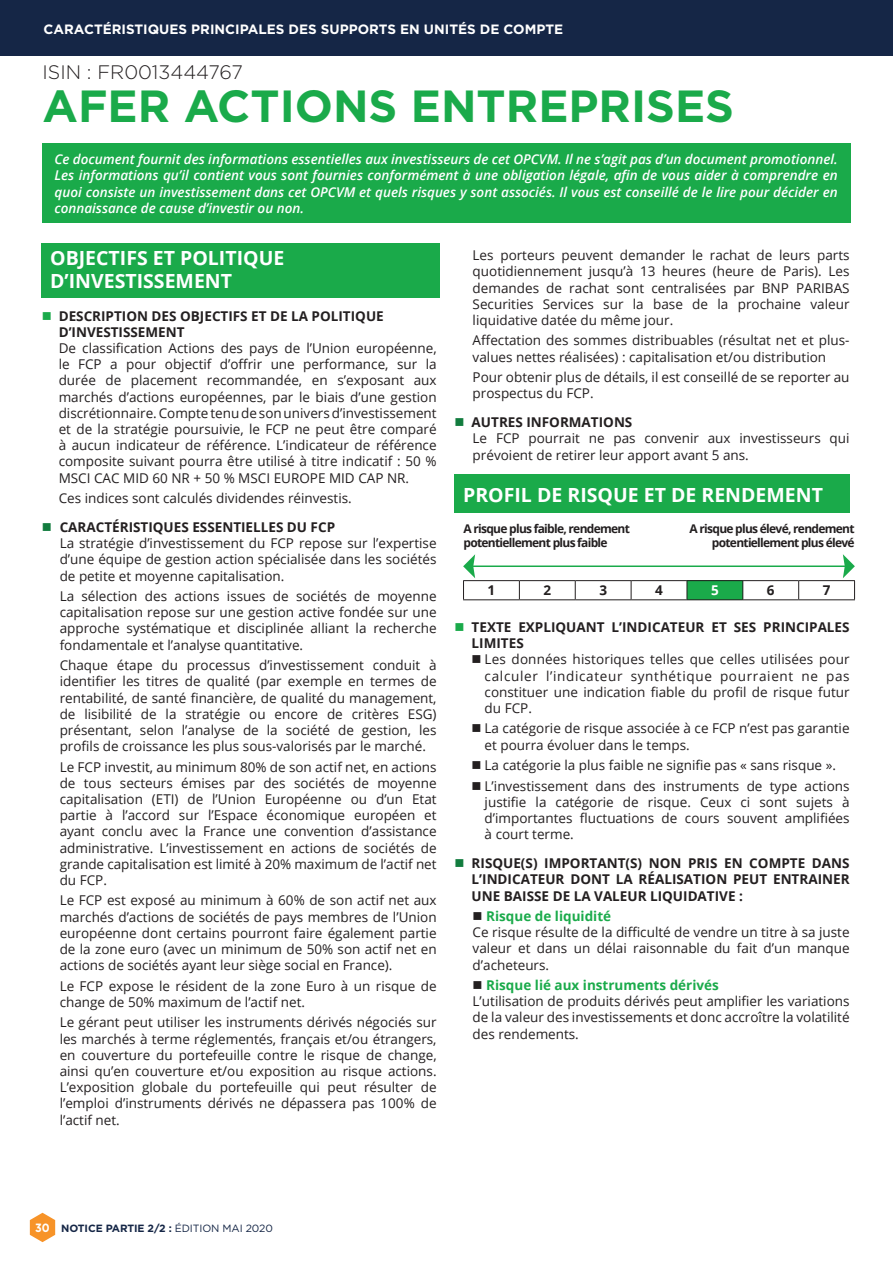
<style>
.page{position:relative;width:893px;height:1263px;background:#fff}
.page>*{position:absolute;margin:0;border:0;box-sizing:border-box;transform-origin:0 0}
.t1{font:700 45px "Gotham";color:#1aaa4a}
.t2{font:700 19.5px/23.4px "Open Sans";color:#fff}
.t3{font:300 19.5px "Gotham";color:#231f20}
.t4{font:13.5px/16.2px "Open Sans";color:#231f20;text-align:justify}
.t5{font:italic 600 13.5px/16.2px "Open Sans";color:#fff;text-align:justify}
.t6{font:700 13.5px/16.2px "Open Sans";color:#231f20}
.t7{font:700 13.5px "Gotham";color:#fff}
.t8{font:700 13.5px "Open Sans";color:#fff}
.t9{font:700 12px/14.4px "Open Sans";letter-spacing:-.06em;color:#231f20}
.t10{font:700 10.5px "Gotham";letter-spacing:-.01em;color:#152646}
.s1{color:#1aaa4a}
.s2{color:#127c3e}
.s3{font-weight:700}
.s4{font-weight:700;color:#1aaa4a}
.s5{font-size:12px;color:#fff}
.s6{font-weight:400}
</style>
<div class="page">
<div style="left:0;top:0;width:893px;height:55px;background:#152646"></div>
<svg style="left:30px;top:1213px;width:25px;height:29px"></svg>
<div style="left:455px;top:474px;width:395px;height:39px;background:#1aaa4a"></div>
<div style="left:41px;top:243px;width:399px;height:54px;background:#1aaa4a"></div>
<hr style="left:463px;top:580px;width:56px;height:1px;background:#231f20">
<hr style="left:463px;top:599px;width:56px;height:1px;background:#231f20">
<svg style="left:519px;top:581px;width:1px;height:18px"></svg>
<hr style="left:519px;top:580px;width:56px;height:1px;background:#231f20">
<hr style="left:519px;top:599px;width:56px;height:1px;background:#231f20">
<hr style="left:472px;top:565px;width:375px;height:2px;background:#1aaa4a">
<svg style="left:463px;top:554px;width:12px;height:45px"></svg>
<svg style="left:575px;top:554px;width:280px;height:46px"></svg>
<div style="left:42px;top:144px;width:808px;height:79px;background:#1aaa4a"></div>
<p class="t7" style="left:44px;top:20px;width:521px">CARACTÉRISTIQUES PRINCIPALES DES SUPPORTS EN UNITÉS DE COMPTE</p>
<h2 class="t3" style="left:43px;top:60px;width:202px">ISIN : FR0013444767</h2>
<h1 class="t1" style="left:43px;top:76px;width:693px">AFER ACTIONS ENTREPRISES</h1>
<p class="t5" style="left:54px;top:151px;width:785px">Ce document fournit des informations essentielles aux investisseurs de cet OPCVM. Il ne s’agit pas d’un document promotionnel.<br>Les informations qu’il contient vous sont fournies conformément à une obligation légale, afin de vous aider à comprendre en quoi consiste un investissement dans cet OPCVM et quels risques y sont associés. Il vous est conseillé de le lire pour décider en connaissance de cause d’investir ou non.</p>
<h2 class="t2" style="left:50px;top:245px;width:236px">OBJECTIFS ET POLITIQUE<br>D’INVESTISSEMENT</h2>
<p class="t6" style="left:59px;top:307px;width:327px;text-indent:-17px"><span class="s1">■</span> DESCRIPTION DES OBJECTIFS ET DE LA POLITIQUE<br>D’INVESTISSEMENT</p>
<p class="t4" style="left:59px;top:340px;width:379px">De classification Actions des pays de l’Union européenne, le FCP a pour objectif d’offrir une performance, sur la durée de placement recommandée, en s’exposant aux marchés d’actions européennes, par le biais d’une gestion discrétionnaire. Compte tenu de son univers d’investissement et de la stratégie poursuivie, le FCP ne peut être comparé à aucun indicateur de référence. L’indicateur de référence composite suivant pourra être utilisé à titre indicatif : 50 % MSCI CAC MID 60 NR + 50 % MSCI EUROPE MID CAP NR.</p>
<p class="t4" style="left:59px;top:490px;width:295px">Ces indices sont calculés dividendes réinvestis.</p>
<p class="t4" style="left:60px;top:519px;width:378px;text-align:left;text-indent:-18px"><span class="s2">■</span> <span class="s3">CARACTÉRISTIQUES ESSENTIELLES DU FCP<br></span>La stratégie d’investissement du FCP repose sur l’expertise d’une équipe de gestion action spécialisée dans les sociétés de petite et moyenne capitalisation.</p>
<p class="t4" style="left:60px;top:588px;width:378px">La sélection des actions issues de sociétés de moyenne capitalisation repose sur une gestion active fondée sur une approche systématique et disciplinée alliant la recherche fondamentale et l’analyse quantitative.</p>
<p class="t4" style="left:60px;top:657px;width:378px">Chaque étape du processus d’investissement conduit à identifier les titres de qualité (par exemple en termes de rentabilité, de santé financière, de qualité du management, de lisibilité de la stratégie ou encore de critères ESG) présentant, selon l’analyse de la société de gestion, les profils de croissance les plus sous-valorisés par le marché.</p>
<p class="t4" style="left:60px;top:758px;width:378px">Le FCP investit, au minimum 80% de son actif net, en actions de tous secteurs émises par des sociétés de moyenne capitalisation (ETI) de l’Union Européenne ou d’un Etat partie à l’accord sur l’Espace économique européen et ayant conclu avec la France une convention d’assistance administrative. L’investissement en actions de sociétés de grande capitalisation est limité à 20% maximum de l’actif net du FCP.</p>
<p class="t4" style="left:60px;top:892px;width:378px">Le FCP est exposé au minimum à 60% de son actif net aux marchés d’actions de sociétés de pays membres de l’Union européenne dont certains pourront faire également partie de la zone euro (avec un minimum de 50% son actif net en actions de sociétés ayant leur siège social en France).</p>
<p class="t4" style="left:60px;top:977px;width:378px">Le FCP expose le résident de la zone Euro à un risque de change de 50% maximum de l’actif net.</p>
<p class="t4" style="left:60px;top:1014px;width:378px">Le gérant peut utiliser les instruments dérivés négociés sur les marchés à terme réglementés, français et/ou étrangers, en couverture du portefeuille contre le risque de change, ainsi qu’en couverture et/ou exposition au risque actions.<br>L’exposition globale du portefeuille qui peut résulter de l’emploi d’instruments dérivés ne dépassera pas 100% de l’actif net.</p>
<p class="t4" style="left:473px;top:247px;width:378px">Les porteurs peuvent demander le rachat de leurs parts quotidiennement jusqu’à 13 heures (heure de Paris). Les demandes de rachat sont centralisées par BNP PARIBAS Securities Services sur la base de la prochaine valeur liquidative datée du même jour.</p>
<p class="t4" style="left:473px;top:332px;width:378px">Affectation des sommes distribuables (résultat net et plus&shy;values nettes réalisées) : capitalisation et/ou distribution</p>
<p class="t4" style="left:473px;top:369px;width:378px">Pour obtenir plus de détails, il est conseillé de se reporter au prospectus du FCP.</p>
<p class="t4" style="left:473px;top:414px;width:378px;text-align:left;text-indent:-18px"><span class="s2">■</span> <span class="s3">AUTRES INFORMATIONS<br></span>Le FCP pourrait ne pas convenir aux investisseurs qui prévoient de retirer leur apport avant 5 ans.</p>
<h2 class="t2" style="left:463px;top:483px;width:361px">PROFIL DE RISQUE ET DE RENDEMENT</h2>
<p class="t9" style="left:463px;top:521px;width:168px">A risque plus faible, rendement potentiellement plus faible</p>
<p class="t9" style="left:690px;top:521px;width:166px;text-align:right">A risque plus élevé, rendement potentiellement plus élevé</p>
<p class="t6" style="left:488px;top:582px;width:9px">1</p>
<p class="t6" style="left:543px;top:582px;width:9px">2</p>
<p class="t6" style="left:599px;top:582px;width:9px">3</p>
<p class="t6" style="left:655px;top:582px;width:9px">4</p>
<p class="t8" style="left:711px;top:581px;width:9px">5</p>
<p class="t6" style="left:767px;top:582px;width:9px">6</p>
<p class="t6" style="left:823px;top:582px;width:9px">7</p>
<p class="t6" style="left:472px;top:619px;width:379px;text-indent:-17px"><span class="s1">■</span> TEXTE EXPLIQUANT L’INDICATEUR ET SES PRINCIPALES<br>LIMITES</p>
<p class="t4" style="left:485px;top:651px;width:366px;text-indent:-13px">■ Les données historiques telles que celles utilisées pour calculer l’indicateur synthétique pourraient ne pas constituer une indication fiable du profil de risque futur du FCP.</p>
<p class="t4" style="left:485px;top:720px;width:366px;text-indent:-13px">■ La catégorie de risque associée à ce FCP n’est pas garantie et pourra évoluer dans le temps.</p>
<p class="t4" style="left:472px;top:757px;width:366px">■ La catégorie la plus faible ne signifie pas « sans risque ».</p>
<p class="t4" style="left:485px;top:777px;width:366px;text-indent:-13px">■ L’investissement dans des instruments de type actions justifie la catégorie de risque. Ceux ci sont sujets à d’importantes fluctuations de cours souvent amplifiées à court terme.</p>
<p class="t6" style="left:472px;top:855px;width:379px;text-align:justify;text-indent:-17px"><span class="s2">■</span> RISQUE(S) IMPORTANT(S) NON PRIS EN COMPTE DANS L’INDICATEUR DONT LA RÉALISATION PEUT ENTRAINER UNE BAISSE DE LA VALEUR LIQUIDATIVE :</p>
<p class="t4" style="left:473px;top:908px;width:378px;text-align:left">■ <span class="s4">Risque de liquidité<br></span>Ce risque résulte de la difficulté de vendre un titre à sa juste valeur et dans un délai raisonnable du fait d’un manque d’acheteurs.</p>
<p class="t4" style="left:473px;top:977px;width:378px;text-align:left">■ <span class="s4">Risque lié aux instruments dérivés<br></span>L’utilisation de produits dérivés peut amplifier les variations de la valeur des investissements et donc accroître la volatilité des rendements.</p>
<p class="t10" style="left:35px;top:1221px;width:239px"><span class="s5">30</span> NOTICE PARTIE 2/2 : <span class="s6">ÉDITION MAI 2020</span></p>
</div>
